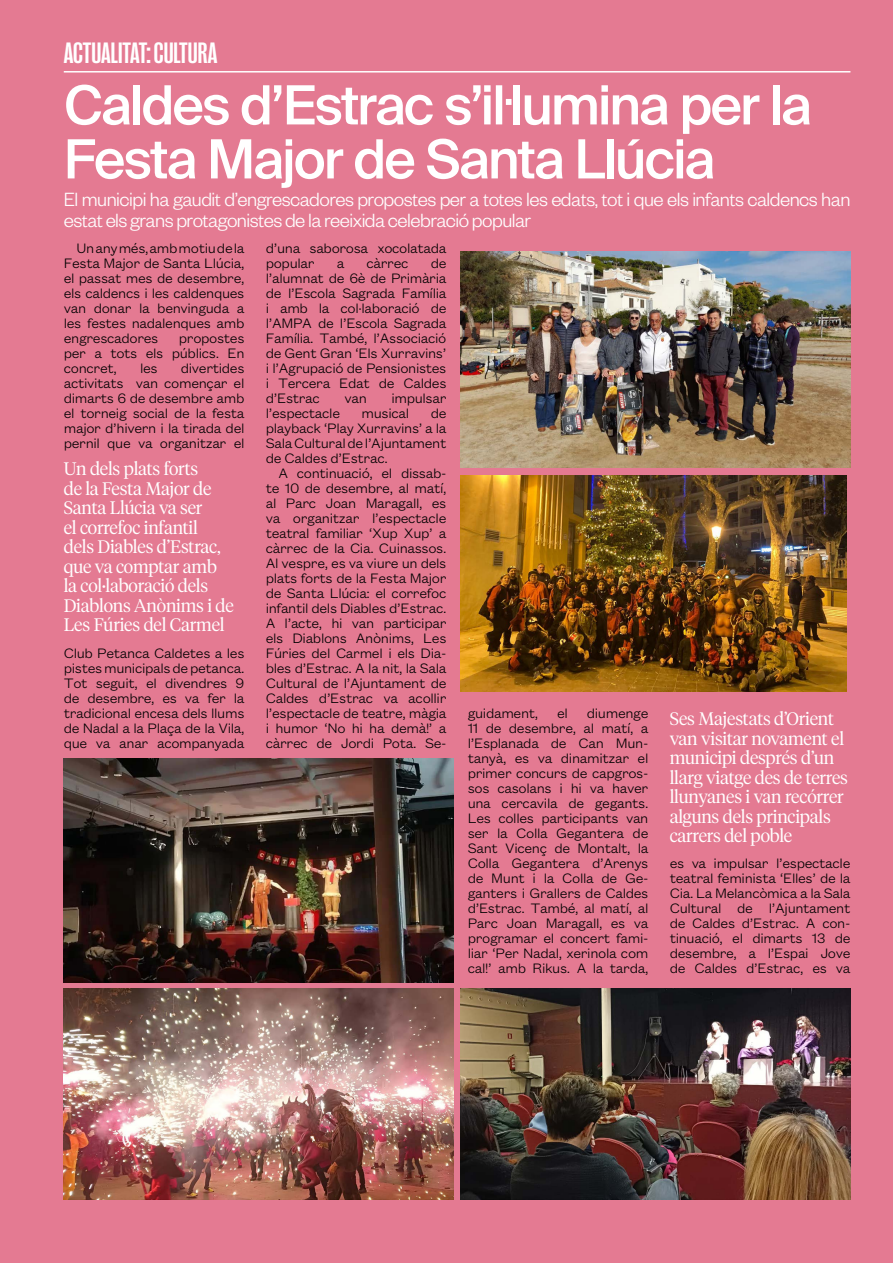
<style>
.page{position:relative;width:893px;height:1263px;background:#e47a92}
.page>*{position:absolute;margin:0;border:0;box-sizing:border-box;transform-origin:0 0}
.t1{font:500 54px/54px "Suisse Intl";letter-spacing:-.035em;color:#fff}
.t2{font:700 30px "Right Grotesk Tight";color:#fff}
.t3{font:300 21px/21px "Founders Grotesk";letter-spacing:-.025em;color:#fff}
.t4{font:300 18px/19.5px "Tiempos Headline";letter-spacing:-.01em;color:#fff}
.t5{font:300 15px/15px "Founders Grotesk Text";letter-spacing:-.025em;color:#000;text-align:justify}
</style>
<div class="page">
<hr style="left:64px;top:71px;width:786px;height:2px;background:#fff">
<img style="left:461px;top:251px;width:389px;height:217px">
<img style="left:461px;top:476px;width:386px;height:215px">
<img style="left:461px;top:989px;width:389px;height:210px">
<img style="left:64px;top:989px;width:389px;height:210px">
<img style="left:64px;top:759px;width:389px;height:223px">
<h2 class="t2" style="left:64px;top:37px;width:155px">ACTUALITAT: CULTURA</h2>
<h1 class="t1" style="left:64px;top:78px;width:749px">Caldes d’Estrac s’il·lumina per la<br>Festa Major de Santa Llúcia</h1>
<h3 class="t3" style="left:64px;top:188px;width:788px">El municipi ha gaudit d’engrescadores propostes per a totes les edats, tot i que els infants caldencs han estat els grans protagonistes de la reeixida celebració popular</h3>
<p class="t5" style="left:64px;top:239px;width:182px;text-indent:13px">Un any més, amb motiu de la Festa Major de Santa Llúcia, el passat mes de desembre, els caldencs i les caldenques van donar la benvinguda a les festes nadalenques amb engrescadores</p>
<p class="t5" style="left:266px;top:239px;width:182px">d’una saborosa xocolatada popular</p>
<p class="t5" style="left:337px;top:254px;width:9px">a</p>
<p class="t5" style="left:366px;top:254px;width:44px">càrrec</p>
<p class="t5" style="left:266px;top:254px;width:182px;text-indent:165px">de l’alumnat de 6è de Primària de l’Escola Sagrada Família i amb la col·laboració de l’AMPA de l’Escola Sagrada Família. També, l’Associació de Gent Gran ‘Els Xurravins’ i l’Agrupació de Pensionistes i Tercera Edat de Caldes d’Estrac</p>
<p class="t5" style="left:64px;top:329px;width:182px;text-indent:115px">propostes per a tots els públics. En concret,</p>
<p class="t5" style="left:64px;top:359px;width:182px;text-indent:117px">divertides activitats van començar el dimarts 6 de desembre amb el torneig social de la festa major d’hivern i la tirada del pernil que va organitzar el</p>
<p class="t5" style="left:140px;top:359px;width:19px">les</p>
<p class="t5" style="left:344px;top:389px;width:24px">van</p>
<p class="t5" style="left:391px;top:389px;width:57px">impulsar</p>
<p class="t5" style="left:266px;top:404px;width:182px;text-indent:165px">de playback ‘Play Xurravins’ a la Sala Cultural de l’Ajuntament de Caldes d’Estrac.</p>
<p class="t5" style="left:266px;top:464px;width:182px;text-indent:13px">A continuació, el dissab&shy;te 10 de desembre, al matí, al Parc Joan Maragall, es va organitzar l’espectacle teatral familiar ‘Xup Xup’ a càrrec de la Cia. Cuinassos.<br>Al vespre, es va viure un dels plats forts de la Festa Major de Santa Llúcia: el correfoc infantil dels Diables d’Estrac.<br>A l’acte, hi van participar els Diablons Anònims, Les Fúries del Carmel i els Dia&shy;bles d’Estrac. A la nit, la Sala Cultural de l’Ajuntament de Caldes d’Estrac va acollir l’espectacle de teatre, màgia i humor ‘No hi ha demà!’ a càrrec de Jordi Pota. Se-</p>
<p class="t5" style="left:266px;top:404px;width:76px">l’espectacle</p>
<p class="t5" style="left:362px;top:404px;width:49px">musical</p>
<p class="t4" style="left:64px;top:458px;width:172px">Un dels plats forts<br>de la Festa Major de<br>Santa Llúcia va ser<br>el correfoc infantil<br>dels Diables d’Estrac, que va comptar amb la col·laboració dels<br>Diablons Anònims i de<br>Les Fúries del Carmel</p>
<p class="t5" style="left:64px;top:644px;width:182px">Club Petanca Caldetes a les pistes municipals de petanca.<br>Tot seguit, el divendres 9 de desembre, es va fer la tradicional encesa dels llums de Nadal a la Plaça de la Vila, que va anar acompanyada</p>
<p class="t5" style="left:468px;top:704px;width:182px;text-indent:119px">diumenge 11 de desembre, al matí, a l’Esplanada de Can Mun&shy;tanyà, es va dinamitzar el primer concurs de capgros&shy;sos casolans i hi va haver una cercavila de gegants.<br>Les colles participants van ser la Colla Gegantera de Sant Vicenç de Montalt, la Colla Gegantera d’Arenys de Munt i la Colla de Ge&shy;ganters i Grallers de Caldes d’Estrac. També, al matí, al Parc Joan Maragall, es va programar el concert fami&shy;liar ‘Per Nadal, xerinola com cal!’ amb Rikus. A la tarda,</p>
<p class="t5" style="left:468px;top:704px;width:72px">guidament,</p>
<p class="t5" style="left:557px;top:704px;width:12px">el</p>
<p class="t4" style="left:670px;top:708px;width:180px">Ses Majestats d’Orient van visitar novament el municipi després d’un llarg viatge des de terres llunyanes i van recórrer alguns dels principals carrers del poble</p>
<p class="t5" style="left:670px;top:854px;width:182px">es va impulsar l’espectacle teatral feminista ‘Elles’ de la Cia. La Melancòmica a la Sala Cultural de l’Ajuntament de Caldes d’Estrac. A con&shy;tinuació, el dimarts 13 de desembre, a l’Espai Jove de Caldes d’Estrac, es va</p>
</div>
